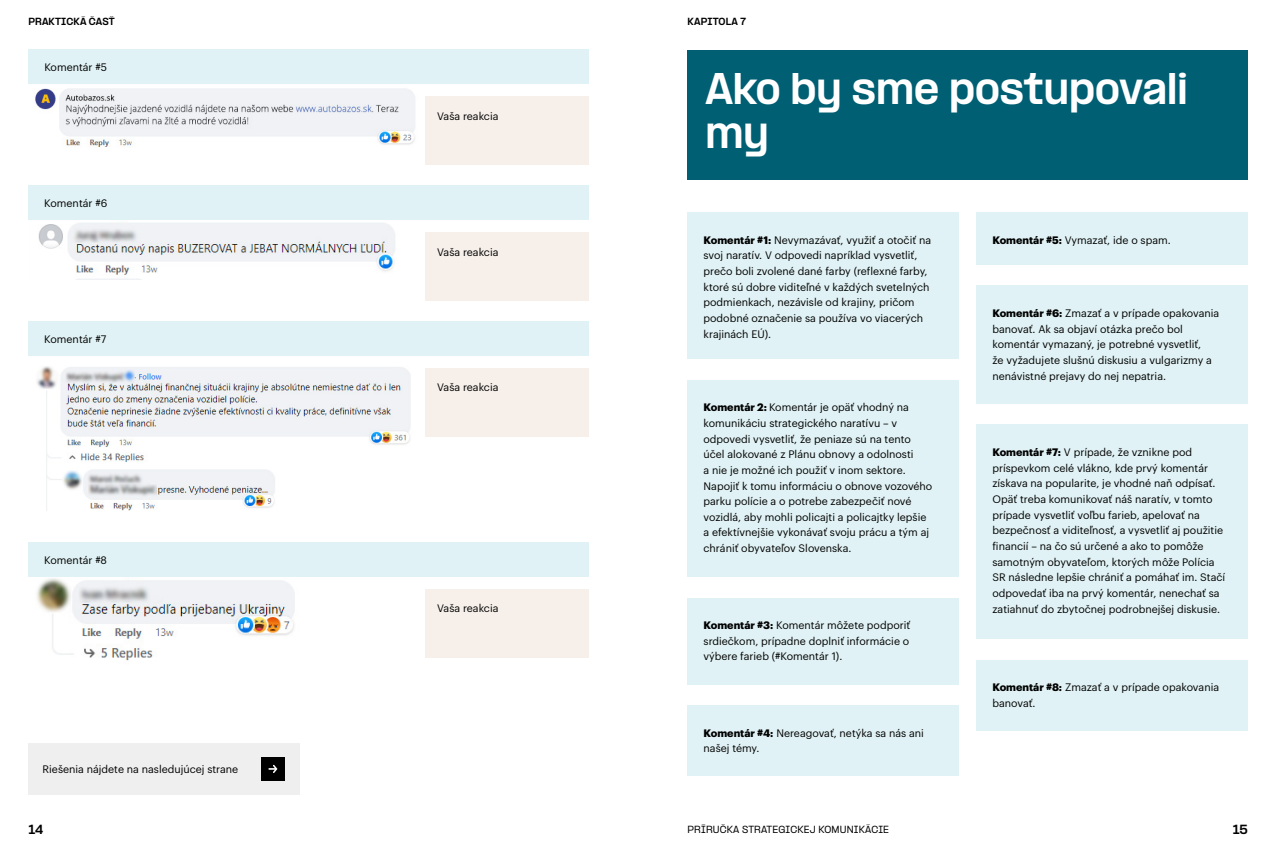
<style>
.page{position:relative;width:1276px;height:851px;background:#fff}
.page>*{position:absolute;margin:0;border:0;box-sizing:border-box;transform-origin:0 0}
.t1{font:800 37.5px/43.8px "PP Formula";color:#fff}
.t2{font:800 11.25px "PP Formula";color:#000}
.t3{font:10.62px/15.6px "Graphik";color:#000}
.t4{font:500 8.75px "PP Formula";letter-spacing:.02em;color:#000}
.t5{font:800 8.75px "PP Formula";letter-spacing:.02em;color:#000}
.s1{font-weight:700}
</style>
<div class="page">
<div style="left:28px;top:50px;width:560px;height:34px;background:#e0f2f5"></div>
<div style="left:28px;top:186px;width:560px;height:34px;background:#e0f2f5"></div>
<div style="left:28px;top:321px;width:560px;height:35px;background:#e0f2f5"></div>
<div style="left:28px;top:542px;width:560px;height:35px;background:#e0f2f5"></div>
<img style="left:38px;top:222px;width:357px;height:57px">
<img style="left:37px;top:366px;width:374px;height:144px">
<img style="left:36px;top:578px;width:259px;height:83px">
<img style="left:35px;top:88px;width:396px;height:59px">
<div style="left:425px;top:97px;width:163px;height:68px;background:#f7f0ea"></div>
<div style="left:425px;top:233px;width:163px;height:68px;background:#f7f0ea"></div>
<div style="left:425px;top:368px;width:163px;height:69px;background:#f7f0ea"></div>
<div style="left:425px;top:589px;width:163px;height:69px;background:#f7f0ea"></div>
<div style="left:28px;top:743px;width:271px;height:51px;background:#efeff0"></div>
<div style="left:261px;top:757px;width:24px;height:23px;background:#000"></div>
<svg style="left:268px;top:764px;width:9px;height:9px"></svg>
<div style="left:687px;top:212px;width:271px;height:147px;background:#e0f2f5"></div>
<div style="left:976px;top:286px;width:271px;height:118px;background:#e0f2f5"></div>
<div style="left:976px;top:424px;width:271px;height:214px;background:#e0f2f5"></div>
<div style="left:976px;top:659px;width:271px;height:71px;background:#e0f2f5"></div>
<div style="left:976px;top:212px;width:271px;height:53px;background:#e0f2f5"></div>
<div style="left:687px;top:380px;width:271px;height:197px;background:#e0f2f5"></div>
<div style="left:687px;top:597px;width:271px;height:87px;background:#e0f2f5"></div>
<div style="left:687px;top:705px;width:271px;height:71px;background:#e0f2f5"></div>
<div style="left:687px;top:50px;width:560px;height:129px;background:#005f73"></div>
<p class="t5" style="left:28px;top:16px;width:88px">PRAKTICKÁ ČASŤ</p>
<p class="t3" style="left:44px;top:59px;width:64px">Komentár #5</p>
<p class="t3" style="left:44px;top:195px;width:64px">Komentár #6</p>
<p class="t3" style="left:44px;top:330px;width:63px">Komentár #7</p>
<p class="t3" style="left:44px;top:551px;width:64px">Komentár #8</p>
<p class="t3" style="left:43px;top:760px;width:197px">Riešenia nájdete na nasledujúcej strane</p>
<p class="t3" style="left:437px;top:107px;width:63px">Vaša reakcia</p>
<p class="t3" style="left:437px;top:243px;width:63px">Vaša reakcia</p>
<p class="t3" style="left:437px;top:379px;width:63px">Vaša reakcia</p>
<p class="t3" style="left:437px;top:599px;width:63px">Vaša reakcia</p>
<p class="t5" style="left:687px;top:16px;width:60px">KAPITOLA 7</p>
<h1 class="t1" style="left:705px;top:67px;width:484px">Ako by sme postupovali my</h1>
<p class="t3" style="left:703px;top:231px;width:229px"><span class="s1">Komentár #1:</span> Nevymazávať, využiť a otočiť na svoj naratív. V odpovedi napríklad vysvetliť, prečo boli zvolené dané farby (reflexné farby, ktoré sú dobre viditeľné v každých svetelných podmienkach, nezávisle od krajiny, pričom podobné označenie sa používa vo viacerých krajinách EÚ).</p>
<p class="t3" style="left:703px;top:399px;width:230px"><span class="s1">Komentár 2:</span> Komentár je opäť vhodný na komunikáciu strategického naratívu – v odpovedi vysvetliť, že peniaze sú na tento účel alokované z Plánu obnovy a odolnosti<br>a nie je možné ich použiť v inom sektore.<br>Napojiť k tomu informáciu o obnove vozového parku polície a o potrebe zabezpečiť nové vozidlá, aby mohli policajti a policajtky lepšie a efektívnejšie vykonávať svoju prácu a tým aj chrániť obyvateľov Slovenska.</p>
<p class="t3" style="left:703px;top:616px;width:208px;text-align:justify"><span class="s1">Komentár #3:</span> Komentár môžete podporiť srdiečkom, prípadne doplniť informácie o výbere farieb (#Komentár 1).</p>
<p class="t3" style="left:703px;top:724px;width:222px"><span class="s1">Komentár #4:</span> Nereagovať, netýka sa nás ani našej témy.</p>
<p class="t3" style="left:992px;top:231px;width:180px"><span class="s1">Komentár #5:</span> Vymazať, ide o spam.</p>
<p class="t3" style="left:992px;top:304px;width:228px"><span class="s1">Komentár #6:</span> Zmazať a v prípade opakovania banovať. Ak sa objaví otázka prečo bol komentár vymazaný, je potrebné vysvetliť,<br>že vyžadujete slušnú diskusiu a vulgarizmy a nenávistné prejavy do nej nepatria.</p>
<p class="t3" style="left:992px;top:443px;width:234px"><span class="s1">Komentár #7:</span> V prípade, že vznikne pod príspevkom celé vlákno, kde prvý komentár získava na popularite, je vhodné naň odpísať.<br>Opäť treba komunikovať náš naratív, v tomto prípade vysvetliť voľbu farieb, apelovať na bezpečnosť a viditeľnosť, a vysvetliť aj použitie financií – na čo sú určené a ako to pomôže samotným obyvateľom, ktorých môže Polícia SR následne lepšie chrániť a pomáhať im. Stačí odpovedať iba na prvý komentár, nenechať sa zatiahnuť do zbytočnej podrobnejšej diskusie.</p>
<p class="t3" style="left:992px;top:678px;width:228px"><span class="s1">Komentár #8:</span> Zmazať a v prípade opakovania banovať.</p>
<p class="t2" style="left:28px;top:822px;width:16px">14</p>
<p class="t4" style="left:687px;top:823px;width:203px">PRÍRUČKA STRATEGICKEJ KOMUNIKÁCIE</p>
<p class="t2" style="left:1232px;top:822px;width:17px">15</p>
</div>
